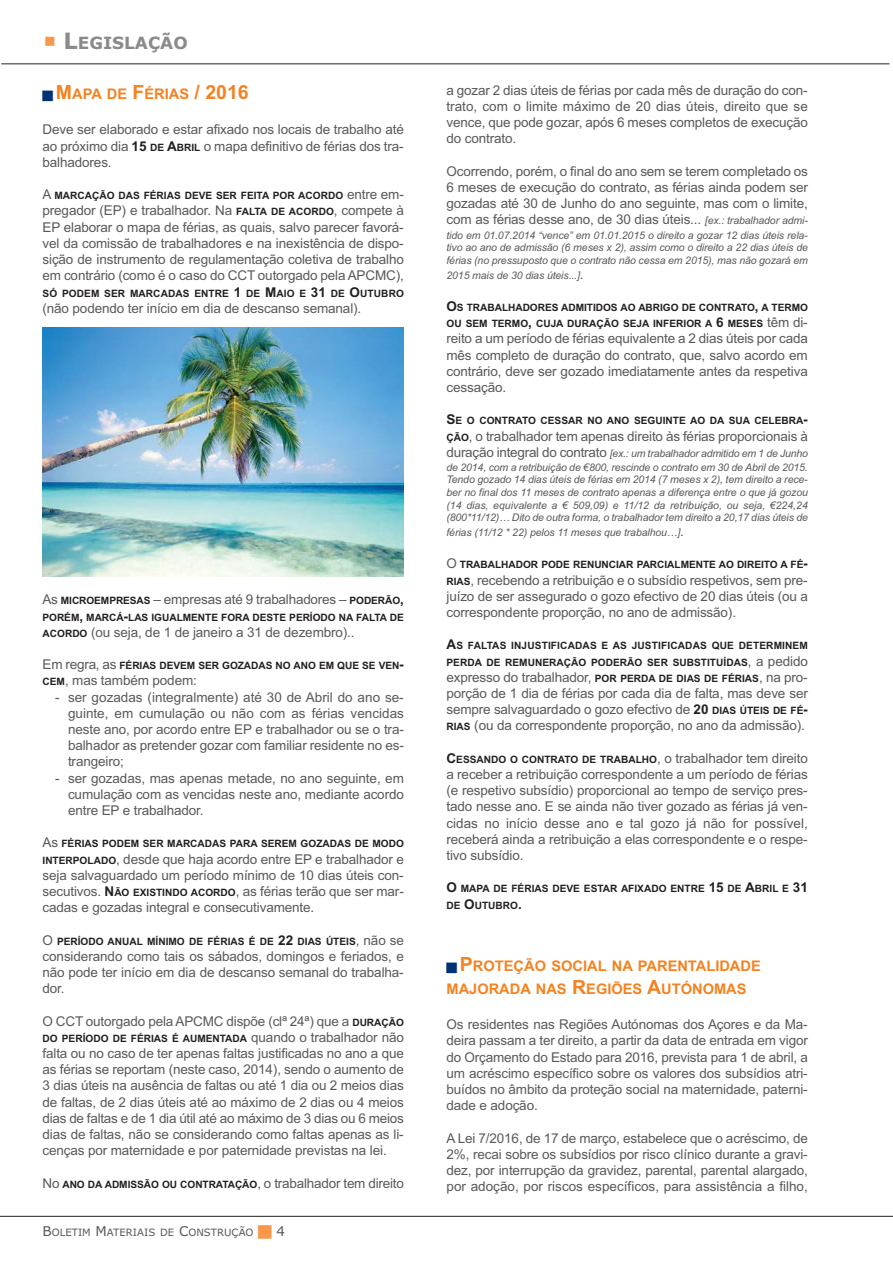
<style>
.page{position:relative;width:893px;height:1263px;background:#fff}
.page>*{position:absolute;margin:0;border:0;box-sizing:border-box;transform-origin:0 0}
.t1{font:700 16.8px "Verdana";color:#888a8c}
.t2{font:700 14.7px/23.4px "Arial";color:#f5821f}
.t3{font:13.5px/16.2px "Arial";letter-spacing:-.01em;color:#58595b;text-align:justify}
.t4{font:13.5px "Verdana";color:#58595b}
.t5{font:italic 10.5px/12.6px "Arial";letter-spacing:-.01em;color:#58595b;text-align:justify}
.t6{font:700 10.2px/16.2px "Arial";color:#231f20}
.t7{font:10.2px "Verdana";color:#58595b}
.s1{font-size:22.5px}
.s2{font-size:19.5px}
.s3{font-weight:700;color:#231f20}
.s4{font-weight:700;font-size:10.2px;color:#231f20}
.s5{font-weight:400;font-size:13.5px;color:#58595b}
.s6{font-size:13.5px}
.s7{font-style:italic;font-size:10.5px}
.s8{font-style:normal;font-size:13.5px}
</style>
<div class="page">
<hr style="left:1px;top:63px;width:888px;height:2px;background:#6d6e70">
<hr style="left:0;top:1216px;width:893px;height:1px;background:#231f20">
<img style="left:43px;top:327px;width:361px;height:249px">
<p class="t1" style="left:63px;top:34px;width:126px"><span class="s1">L</span>EGISLAÇÃO</p>
<p class="t2" style="left:56px;top:82px;width:194px"><span class="s2">M</span>APA DE <span class="s2">F</span>ÉRIAS <span class="s2">/ 2016</span></p>
<p class="t3" style="left:43px;top:123px;width:363px">Deve ser elaborado e estar afixado nos locais de trabalho até ao próximo dia <span class="s3">15</span> <span class="s4">DE</span> <span class="s3">A</span><span class="s4">BRIL</span> o mapa definitivo de férias dos tra&shy;balhadores.</p>
<p class="t6" style="left:43px;top:188px;width:363px"><span class="s5">A</span> MARCAÇÃO DAS FÉRIAS DEVE SER FEITA POR ACORDO <span class="s5">entre em-</span></p>
<p class="t3" style="left:43px;top:204px;width:363px">pregador (EP) e trabalhador. Na <span class="s4">FALTA DE ACORDO</span>, compete à EP elaborar o mapa de férias, as quais, salvo parecer favorá&shy;vel da comissão de trabalhadores e na inexistência de dispo&shy;sição de instrumento de regulamentação coletiva de trabalho em contrário (como é o caso do CCT outorgado pela APCMC),</p>
<p class="t6" style="left:43px;top:285px;width:363px">SÓ PODEM SER MARCADAS ENTRE <span class="s6">1</span> DE <span class="s6">M</span>AIO E <span class="s6">31</span> DE <span class="s6">O</span>UTUBRO</p>
<p class="t3" style="left:43px;top:301px;width:320px">(não podendo ter início em dia de descanso semanal).</p>
<p class="t3" style="left:43px;top:593px;width:363px">As <span class="s4">MICROEMPRESAS</span> – empresas até 9 trabalhadores – <span class="s4">PODERÃO</span><span class="s3">,</span></p>
<p class="t6" style="left:43px;top:609px;width:363px">PORÉM<span class="s6">,</span> MARCÁ<span class="s6">-</span>LAS IGUALMENTE FORA DESTE PERÍODO NA FALTA DE</p>
<p class="t3" style="left:43px;top:625px;width:314px"><span class="s4">ACORDO</span> (ou seja, de 1 de janeiro a 31 de dezembro)..</p>
<p class="t6" style="left:43px;top:657px;width:363px"><span class="s5">Em regra, as</span> FÉRIAS DEVEM SER GOZADAS NO ANO EM QUE SE VEN<span class="s6">-</span></p>
<p class="t3" style="left:43px;top:674px;width:156px"><span class="s4">CEM</span>, mas também podem:</p>
<p class="t3" style="left:68px;top:690px;width:337px;text-indent:-13px">- ser gozadas (integralmente) até 30 de Abril do ano se&shy;guinte, em cumulação ou não com as férias vencidas neste ano, por acordo entre EP e trabalhador ou se o tra&shy;balhador as pretender gozar com familiar residente no es&shy;trangeiro;</p>
<p class="t3" style="left:68px;top:771px;width:337px;text-indent:-13px">- ser gozadas, mas apenas metade, no ano seguinte, em cumulação com as vencidas neste ano, mediante acordo entre EP e trabalhador.</p>
<p class="t6" style="left:43px;top:836px;width:363px"><span class="s5">As</span> FÉRIAS PODEM SER MARCADAS PARA SEREM GOZADAS DE MODO</p>
<p class="t3" style="left:43px;top:852px;width:363px"><span class="s4">INTERPOLADO</span>, desde que haja acordo entre EP e trabalhador e seja salvaguardado um período mínimo de 10 dias úteis con&shy;secutivos. <span class="s3">N</span><span class="s4">ÃO EXISTINDO ACORDO</span>, as férias terão que ser mar&shy;cadas e gozadas integral e consecutivamente.</p>
<p class="t6" style="left:43px;top:933px;width:363px"><span class="s5">O</span> PERÍODO ANUAL MÍNIMO DE FÉRIAS É DE <span class="s6">22</span> DIAS ÚTEIS<span class="s5">, não se</span></p>
<p class="t3" style="left:43px;top:949px;width:363px">considerando como tais os sábados, domingos e feriados, e não pode ter início em dia de descanso semanal do trabalha&shy;dor.</p>
<p class="t3" style="left:43px;top:1014px;width:363px">O CCT outorgado pela APCMC dispõe (clª 24ª) que a <span class="s4">DURAÇÃO</span></p>
<p class="t6" style="left:43px;top:1030px;width:363px">DO PERÍODO DE FÉRIAS É AUMENTADA <span class="s5">quando o trabalhador não</span></p>
<p class="t3" style="left:43px;top:1046px;width:363px">falta ou no caso de ter apenas faltas justificadas no ano a que as férias se reportam (neste caso, 2014), sendo o aumento de 3 dias úteis na ausência de faltas ou até 1 dia ou 2 meios dias de faltas, de 2 dias úteis até ao máximo de 2 dias ou 4 meios dias de faltas e de 1 dia útil até ao máximo de 3 dias ou 6 meios dias de faltas, não se considerando como faltas apenas as li&shy;cenças por maternidade e por paternidade previstas na lei.</p>
<p class="t6" style="left:43px;top:1176px;width:363px"><span class="s5">No</span> ANO DA ADMISSÃO OU CONTRATAÇÃO<span class="s5">, o trabalhador tem direito</span></p>
<p class="t7" style="left:43px;top:1226px;width:213px"><span class="s6">B</span>OLETIM <span class="s6">M</span>ATERIAIS DE <span class="s6">C</span>ONSTRUÇÃO</p>
<p class="t4" style="left:277px;top:1223px;width:10px">4</p>
<p class="t3" style="left:446px;top:83px;width:363px">a gozar 2 dias úteis de férias por cada mês de duração do con&shy;trato, com o limite máximo de 20 dias úteis, direito que se vence, que pode gozar, após 6 meses completos de execução do contrato.</p>
<p class="t3" style="left:446px;top:164px;width:363px">Ocorrendo, porém, o final do ano sem se terem completado os 6 meses de execução do contrato, as férias ainda podem ser gozadas até 30 de Junho do ano seguinte, mas com o limite, com as férias desse ano, de 30 dias úteis... <span class="s7">[ex.: trabalhador admi-</span></p>
<p class="t5" style="left:446px;top:230px;width:363px">tido em 01.07.2014 “vence” em 01.01.2015 o direito a gozar 12 dias úteis rela&shy;tivo ao ano de admissão (6 meses x 2), assim como o direito a 22 dias úteis de férias (no pressuposto que o contrato não cessa em 2015), mas não gozará em</p>
<p class="t5" style="left:446px;top:269px;width:139px">2015 mais de 30 dias úteis...]<span class="s8">.</span></p>
<p class="t6" style="left:446px;top:299px;width:363px"><span class="s6">O</span>S TRABALHADORES ADMITIDOS AO ABRIGO DE CONTRATO<span class="s6">,</span> A TERMO<br>OU SEM TERMO<span class="s6">,</span> CUJA DURAÇÃO SEJA INFERIOR A <span class="s6">6</span> MESES <span class="s5">têm di-</span></p>
<p class="t3" style="left:446px;top:332px;width:363px">reito a um período de férias equivalente a 2 dias úteis por cada mês completo de duração do contrato, que, salvo acordo em contrário, deve ser gozado imediatamente antes da respetiva cessação.</p>
<p class="t6" style="left:446px;top:413px;width:363px"><span class="s6">S</span>E O CONTRATO CESSAR NO ANO SEGUINTE AO DA SUA CELEBRA<span class="s6">-</span></p>
<p class="t3" style="left:446px;top:429px;width:363px"><span class="s4">ÇÃO</span>, o trabalhador tem apenas direito às férias proporcionais à</p>
<p class="t5" style="left:446px;top:447px;width:363px;line-height:14px"><span class="s8">duração integral do contrato</span> [ex.: um trabalhador admitido em 1 de Junho de 2014, com a retribuição de €800, rescinde o contrato em 30 de Abril de 2015.</p>
<p class="t5" style="left:446px;top:474px;width:363px">Tendo gozado 14 dias úteis de férias em 2014 (7 meses x 2), tem direito a rece&shy;ber no final dos 11 meses de contrato apenas a diferença entre o que já gozou (14 dias, equivalente a € 509,09) e 11/12 da retribuição, ou seja, €224,24 (800*11/12)… Dito de outra forma, o trabalhador tem direito a 20,17 dias úteis de</p>
<p class="t5" style="left:446px;top:527px;width:239px">férias (11/12 * 22) pelos 11 meses que trabalhou…]<span class="s8">.</span></p>
<p class="t6" style="left:446px;top:557px;width:363px"><span class="s5">O</span> TRABALHADOR PODE RENUNCIAR PARCIALMENTE AO DIREITO A FÉ<span class="s6">-</span></p>
<p class="t3" style="left:446px;top:573px;width:363px"><span class="s4">RIAS</span>, recebendo a retribuição e o subsídio respetivos, sem pre&shy;juízo de ser assegurado o gozo efectivo de 20 dias úteis (ou a correspondente proporção, no ano de admissão).</p>
<p class="t6" style="left:446px;top:638px;width:363px"><span class="s6">A</span>S FALTAS INJUSTIFICADAS E AS JUSTIFICADAS QUE DETERMINEM<br>PERDA DE REMUNERAÇÃO PODERÃO SER SUBSTITUÍDAS<span class="s5">, a pedido</span></p>
<p class="t3" style="left:446px;top:670px;width:363px">expresso do trabalhador, <span class="s4">POR PERDA DE DIAS DE FÉRIAS</span>, na pro&shy;porção de 1 dia de férias por cada dia de falta, mas deve ser sempre salvaguardado o gozo efectivo de <span class="s3">20</span> <span class="s4">DIAS ÚTEIS DE FÉ</span><span class="s3">-</span><span class="s4">RIAS</span> (ou da correspondente proporção, no ano da admissão).</p>
<p class="t6" style="left:446px;top:751px;width:363px"><span class="s6">C</span>ESSANDO O CONTRATO DE TRABALHO<span class="s5">, o trabalhador tem direito</span></p>
<p class="t3" style="left:446px;top:767px;width:363px">a receber a retribuição correspondente a um período de férias (e respetivo subsídio) proporcional ao tempo de serviço pres&shy;tado nesse ano. E se ainda não tiver gozado as férias já ven&shy;cidas no início desse ano e tal gozo já não for possível, receberá ainda a retribuição a elas correspondente e o respe&shy;tivo subsídio.</p>
<p class="t6" style="left:446px;top:881px;width:363px"><span class="s6">O</span> MAPA DE FÉRIAS DEVE ESTAR AFIXADO ENTRE <span class="s6">15</span> DE <span class="s6">A</span>BRIL E <span class="s6">31<br></span>DE <span class="s6">O</span>UTUBRO<span class="s6">.</span></p>
<p class="t2" style="left:446px;top:954px;width:316px;text-indent:13px"><span class="s2">P</span>ROTEÇÃO SOCIAL NA PARENTALIDADE<br>MAJORADA NAS <span class="s2">R</span>EGIÕES <span class="s2">A</span>UTÓNOMAS</p>
<p class="t3" style="left:446px;top:1018px;width:363px">Os residentes nas Regiões Autónomas dos Açores e da Ma&shy;deira passam a ter direito, a partir da data de entrada em vigor do Orçamento do Estado para 2016, prevista para 1 de abril, a um acréscimo específico sobre os valores dos subsídios atri&shy;buídos no âmbito da proteção social na maternidade, paterni&shy;dade e adoção.</p>
<p class="t3" style="left:446px;top:1131px;width:363px">A Lei 7/2016, de 17 de março, estabelece que o acréscimo, de 2%, recai sobre os subsídios por risco clínico durante a gravi&shy;dez, por interrupção da gravidez, parental, parental alargado, por adoção, por riscos específicos, para assistência a filho,</p>
</div>
